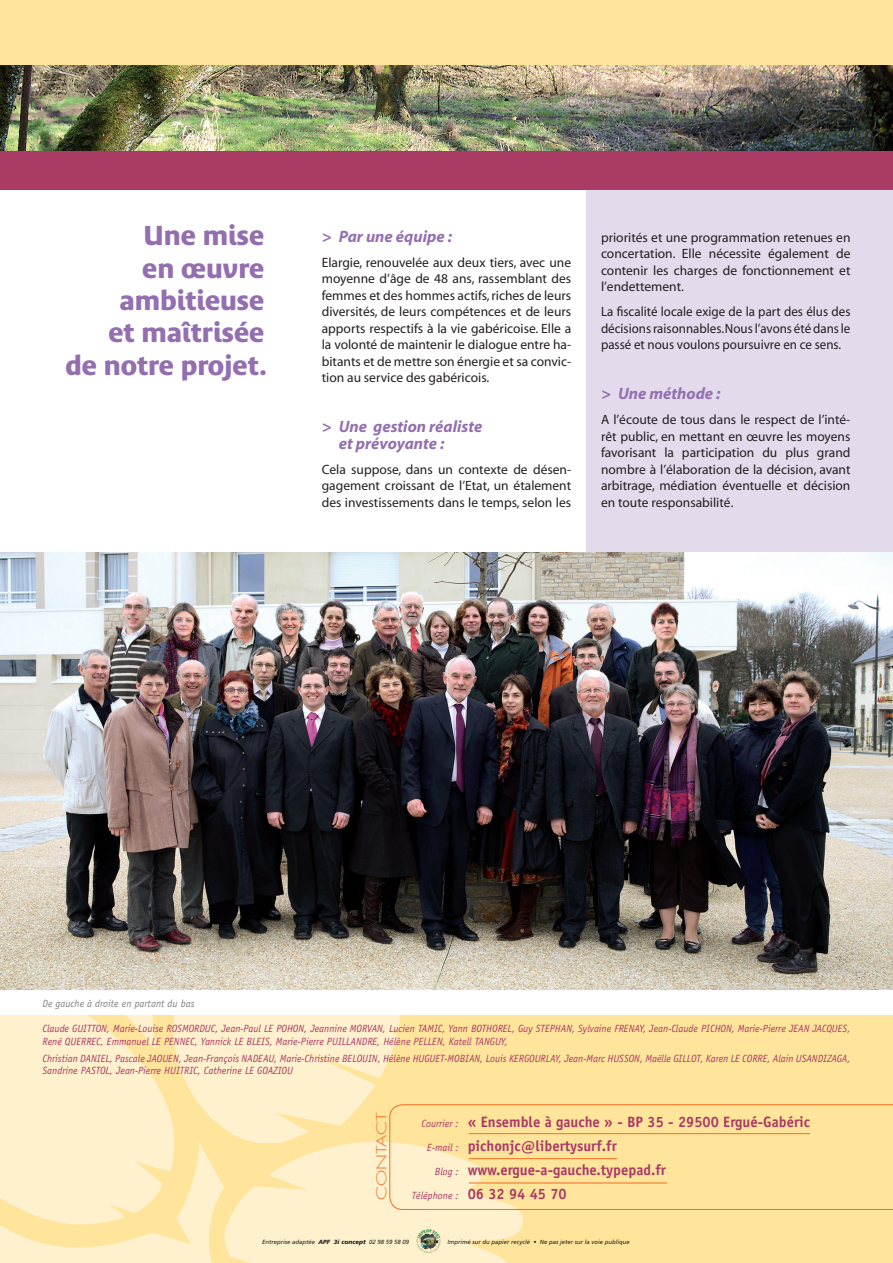
<style>
.page{position:relative;width:893px;height:1263px;background:#fff}
.page>*{position:absolute;margin:0;border:0;box-sizing:border-box;transform-origin:0 0}
.t1{font:700 27px/32.4px "Bienvenue";color:#936fb0;text-align:right}
.t2{font:italic 700 16.5px/16.5px "Myriad";color:#936fb0}
.t3{font:700 15px "Officina Sans";color:#a93b65}
.t4{font:13.5px/16.5px "Myriad";color:#231f20;text-align:justify}
.t5{font:13.5px/16.5px "Myriad";color:#231f20;text-align:justify;scale:.96 1}
.t6{font:300 13.5px "Futura";color:#f36e21;scale:1.4 1}
.t7{font:italic 10.5px/12.6px "Officina Sans";color:#a93b65}
.t8{font:italic 10.5px "Officina Sans";color:#808285}
.t9{font:italic 6px "Frutiger";color:#231f20}
.s1{font-weight:400;font-style:italic;font-size:10.5px}
.s2{font-weight:700;font-style:normal;font-size:15px}
.s3{font-weight:900}
</style>
<div class="page">
<div style="left:0;top:1015px;width:893px;height:248px;background:#ffe49c"></div>
<svg style="left:196px;top:989px;width:206px;height:139px;fill:#fff1cd"></svg>
<svg style="left:223px;top:1118px;width:300px;height:145px"></svg>
<svg style="left:0;top:989px;width:196px;height:152px;fill:#fff1cd"></svg>
<svg style="left:102px;top:989px;width:84px;height:60px"></svg>
<svg style="left:0;top:1141px;width:451px;height:122px;fill:#fff1cd"></svg>
<svg style="left:389px;top:1104px;width:504px;height:106px"></svg>
<div style="left:587px;top:173px;width:306px;height:408px;background:#e3dbec"></div>
<img style="left:0;top:65px;width:893px;height:87px">
<div style="left:0;top:0;width:893px;height:65px;background:#ffe49c"></div>
<img style="left:0;top:553px;width:893px;height:436px">
<hr style="left:469px;top:1133px;width:341px;height:1px;background:#f36e21">
<hr style="left:469px;top:1158px;width:148px;height:1px;background:#f36e21">
<hr style="left:469px;top:1182px;width:198px;height:1px;background:#f36e21">
<div style="left:0;top:152px;width:893px;height:38px;background:#a93b65"></div>
<img style="left:415px;top:1228px;width:27px;height:27px">
<h1 class="t1" style="left:65px;top:219px;width:202px">Une mise<br>en œuvre ambitieuse<br>et maîtrisée<br>de notre projet.</h1>
<p class="t4" style="left:601px;top:229px;width:251px">priorités et une programmation retenues en concertation. Elle nécessite également de contenir les charges de fonctionnement et l’endettement.</p>
<p class="t2" style="left:322px;top:229px;width:132px">&gt; Par une équipe :</p>
<p class="t4" style="left:322px;top:255px;width:251px">Elargie, renouvelée aux deux tiers, avec une moyenne d’âge de 48 ans, rassemblant des femmes et des hommes actifs, riches de leurs diversités, de leurs compétences et de leurs apports respectifs à la vie gabéricoise. Elle a la volonté de maintenir le dialogue entre ha&shy;bitants et de mettre son énergie et sa convic&shy;tion au service des gabéricois.</p>
<p class="t2" style="left:339px;top:419px;width:145px;text-indent:-17px">&gt; Une gestion réaliste et prévoyante :</p>
<p class="t4" style="left:322px;top:462px;width:251px">Cela suppose, dans un contexte de désen&shy;gagement croissant de l’Etat, un étalement des investissements dans le temps, selon les</p>
<p class="t5" style="left:601px;top:304px;width:261px">La fiscalité locale exige de la part des élus des décisions raisonnables. Nous l’avons été dans le passé et nous voulons poursuivre en ce sens.</p>
<p class="t2" style="left:601px;top:386px;width:121px">&gt; Une méthode :</p>
<p class="t4" style="left:601px;top:412px;width:251px">A l’écoute de tous dans le respect de l’inté&shy;rêt public, en mettant en œuvre les moyens favorisant la participation du plus grand nombre à l’élaboration de la décision, avant arbitrage, médiation éventuelle et décision en toute responsabilité.</p>
<p class="t8" style="left:43px;top:997px;width:153px">De gauche à droite en partant du bas</p>
<p class="t7" style="left:43px;top:1022px;width:809px">Claude GUITTON, Marie-Louise ROSMORDUC, Jean-Paul LE POHON, Jeannine MORVAN, Lucien TAMIC, Yann BOTHOREL, Guy STEPHAN, Sylvaine FRENAY, Jean-Claude PICHON, Marie-Pierre JEAN JACQUES,<br>René QUERREC, Emmanuel LE PENNEC, Yannick LE BLEIS, Marie-Pierre PUILLANDRE, Hélène PELLEN, Katell TANGUY,</p>
<p class="t7" style="left:43px;top:1052px;width:809px">Christian DANIEL, Pascale JAOUEN, Jean-François NADEAU, Marie-Christine BELOUIN, Hélène HUGUET-MOBIAN, Louis KERGOURLAY, Jean-Marc HUSSON, Maëlle GILLOT, Karen LE CORRE, Alain USANDIZAGA,<br>Sandrine PASTOL, Jean-Pierre HUITRIC, Catherine LE GOAZIOU</p>
<p class="t6" style="left:373px;top:1200px;width:64px;rotate:-90deg">CONTACT</p>
<p class="t3" style="left:422px;top:1112px;width:390px"><span class="s1">Courrier :</span> « Ensemble à gauche » - BP 35 - 29500 Ergué-Gabéric</p>
<p class="t3" style="left:427px;top:1136px;width:191px"><span class="s1">E-mail :</span> pichonjc@libertysurf.fr</p>
<p class="t3" style="left:435px;top:1160px;width:233px"><span class="s1">Blog :</span> www.ergue-a-gauche.typepad.fr</p>
<p class="t7" style="left:412px;top:1189px;width:156px">Téléphone : <span class="s2">06 32 94 45 70</span></p>
<p class="t9" style="left:262px;top:1238px;width:148px">Entreprise adaptée <span class="s3">APF 3i concept</span> 02 98 59 58 09</p>
<p class="t9" style="left:447px;top:1238px;width:184px">Imprimé sur du papier recyclé • Ne pas jeter sur la voie publique</p>
</div>
